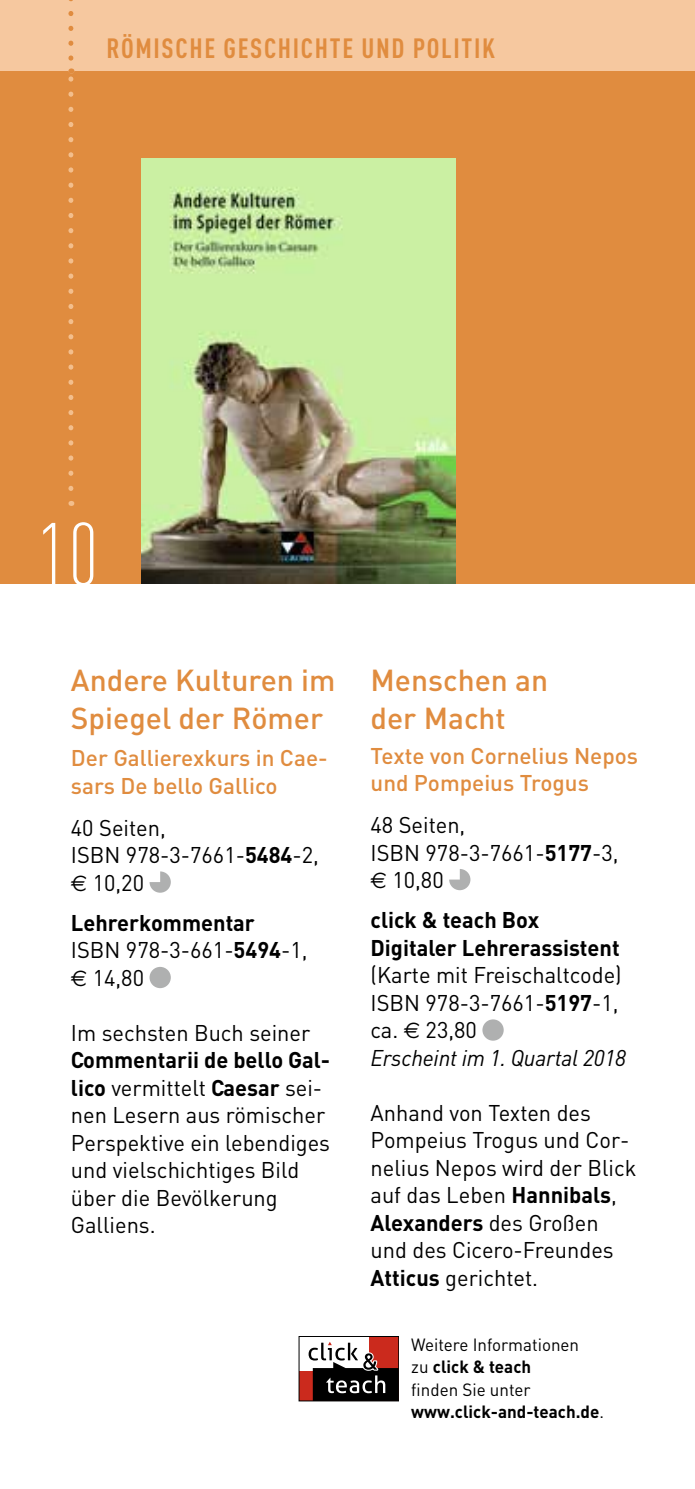
<style>
.page{position:relative;width:695px;height:1489px;background:#fff}
.page>*{position:absolute;margin:0;border:0;box-sizing:border-box;transform-origin:0 0}
.t1{font:300 87.5px "DIN Cond";color:#fff}
.t2{font:500 30px/37.5px "DIN";color:#e08c3f}
.t3{font:700 27.5px "DIN Cond";letter-spacing:.06em;color:#e08c3f}
.t4{font:22.5px/27.5px "DIN";color:#000}
.t5{font:500 22.5px/27.5px "DIN";color:#e08c3f}
.t6{font:700 22.5px/27.5px "DIN";color:#000}
.t7{font:17.5px/22.5px "DIN";color:#000}
.s1{font-weight:700}
.s2{font-family:"Euro Sans"}
.s3{font-style:italic}
</style>
<div class="page">
<svg style="left:149px;top:871px;width:22px;height:21px"></svg>
<div style="left:149px;top:966px;width:22px;height:22px;background:#afb0b0;border-radius:50%"></div>
<svg style="left:449px;top:869px;width:21px;height:21px"></svg>
<div style="left:482px;top:1019px;width:21px;height:21px;background:#afb0b0;border-radius:50%"></div>
<hr style="left:694px;top:0;width:1px;height:71px;background:#caa7c4">
<hr style="left:694px;top:71px;width:1px;height:512px;background:#99548a">
<div style="left:0;top:0;width:694px;height:71px;background:#f6c89f"></div>
<div style="left:0;top:71px;width:694px;height:512px;background:#e08c3f"></div>
<svg style="left:68px;top:0;width:5px;height:488px"></svg>
<img style="left:142px;top:159px;width:313px;height:424px">
<div style="left:299px;top:1336px;width:99px;height:64px;background:#cb2a1d"></div>
<div style="left:299px;top:1336px;width:69px;height:34px;background:#fff"></div>
<div style="left:299px;top:1336px;width:100px;height:64px;border:1px solid #000"></div>
<svg style="left:308px;top:1341px;width:90px;height:59px"></svg>
<p class="t3" style="left:106px;top:31px;width:390px">RÖMISCHE GESCHICHTE UND POLITIK</p>
<h1 class="t1" style="left:38px;top:504px;width:62px">10</h1>
<h2 class="t2" style="left:71px;top:660px;width:266px">Andere Kulturen im<br>Spiegel der Römer</h2>
<p class="t5" style="left:71px;top:743px;width:258px">Der Gallierexkurs in Cae&shy;sars De bello Gallico</p>
<p class="t4" style="left:71px;top:813px;width:249px">40 Seiten,<br>ISBN 978-3-7661-<span class="s1">5484</span>-2, <span class="s2">€</span> 10,20</p>
<p class="t4" style="left:71px;top:908px;width:238px"><span class="s1">Lehrerkommentar<br></span>ISBN 978-3-661-<span class="s1">5494</span>-1, <span class="s2">€</span> 14,80</p>
<p class="t4" style="left:71px;top:1018px;width:241px">Im sechsten Buch seiner</p>
<p class="t4" style="left:71px;top:1045px;width:261px"><span class="s1">Commentarii de bello Gal&shy;lico</span> vermittelt <span class="s1">Caesar</span> sei&shy;nen Lesern aus römischer<br>Perspektive ein lebendiges und vielschichtiges Bild über die Bevölkerung<br>Galliens.</p>
<h2 class="t2" style="left:370px;top:660px;width:179px">Menschen an der Macht</h2>
<p class="t5" style="left:370px;top:741px;width:269px">Texte von Cornelius Nepos und Pompeius Trogus</p>
<p class="t4" style="left:370px;top:810px;width:249px">48 Seiten,<br>ISBN 978-3-7661-<span class="s1">5177</span>-3, <span class="s2">€</span> 10,80</p>
<p class="t6" style="left:370px;top:905px;width:250px">click &amp; teach Box<br>Digitaler Lehrerassistent</p>
<p class="t4" style="left:370px;top:960px;width:257px">(Karte mit Freischaltcode)<br>ISBN 978-3-7661-<span class="s1">5197</span>-1, ca. <span class="s2">€</span> 23,80<br><span class="s3">Erscheint im 1. Quartal 2018</span></p>
<p class="t4" style="left:370px;top:1098px;width:267px">Anhand von Texten des<br>Pompeius Trogus und Cor&shy;nelius Nepos wird der Blick auf das Leben <span class="s1">Hannibals</span>,<br><span class="s1">Alexanders</span> des Großen und des Cicero-Freundes<br><span class="s1">Atticus</span> gerichtet.</p>
<p class="t7" style="left:411px;top:1332px;width:194px">Weitere Informationen<br>zu <span class="s1">click &amp; teach<br></span>finden Sie unter <span class="s1">www.click-and-teach.de</span>.</p>
</div>
